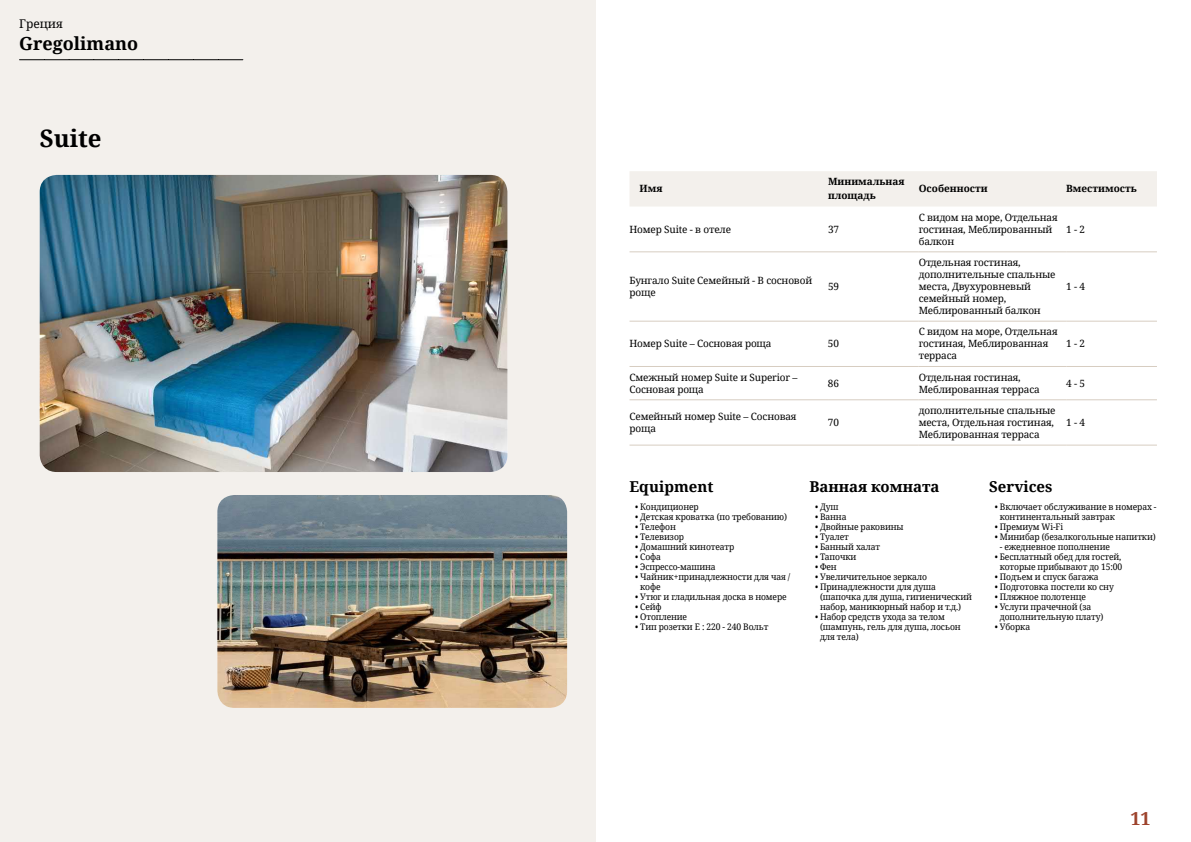
<style>
.page{position:relative;width:1191px;height:842px;background:#fff}
.page>*{position:absolute;margin:0;border:0;box-sizing:border-box;transform-origin:0 0}
.t1{font:700 24px "Noto Serif";color:#000}
.t2{font:700 18px "Noto Serif";color:#000}
.t3{font:700 18px "Noto Serif";color:#9d432c}
.t4{font:700 15px "Noto Serif";color:#000}
.t5{font:12px "Noto Serif";color:#000}
.t6{font:10px/12px "Noto Serif";letter-spacing:-.015em;color:#000}
.t7{font:700 10px/14px "Noto Serif";color:#000}
.t8{font:9px/10px "Noto Serif";letter-spacing:-.015em;color:#000;scale:.95 1}
</style>
<div class="page">
<div style="left:0;top:0;width:595px;height:842px;background:#f3f0ec"></div>
<img style="left:40px;top:175px;width:467px;height:297px">
<img style="left:217px;top:495px;width:350px;height:213px">
<svg style="left:20px;top:59px;width:223px;height:1px"></svg>
<div style="left:630px;top:171px;width:527px;height:36px;background:#f3f0ec"></div>
<hr style="left:629px;top:251px;width:199px;height:1px;background:#d7cdc1">
<hr style="left:828px;top:251px;width:90px;height:1px;background:#d7cdc1">
<hr style="left:918px;top:251px;width:148px;height:1px;background:#d7cdc1">
<hr style="left:1066px;top:251px;width:91px;height:1px;background:#d7cdc1">
<hr style="left:629px;top:321px;width:199px;height:1px;background:#d7cdc1">
<hr style="left:828px;top:321px;width:90px;height:1px;background:#d7cdc1">
<hr style="left:918px;top:321px;width:148px;height:1px;background:#d7cdc1">
<hr style="left:1066px;top:321px;width:91px;height:1px;background:#d7cdc1">
<hr style="left:629px;top:366px;width:199px;height:1px;background:#d7cdc1">
<hr style="left:828px;top:366px;width:90px;height:1px;background:#d7cdc1">
<hr style="left:918px;top:366px;width:148px;height:1px;background:#d7cdc1">
<hr style="left:1066px;top:366px;width:91px;height:1px;background:#d7cdc1">
<hr style="left:629px;top:399px;width:199px;height:1px;background:#d7cdc1">
<hr style="left:828px;top:399px;width:90px;height:1px;background:#d7cdc1">
<hr style="left:918px;top:399px;width:148px;height:1px;background:#d7cdc1">
<hr style="left:1066px;top:399px;width:91px;height:1px;background:#d7cdc1">
<hr style="left:629px;top:445px;width:199px;height:1px;background:#d7cdc1">
<hr style="left:828px;top:445px;width:90px;height:1px;background:#d7cdc1">
<hr style="left:918px;top:445px;width:148px;height:1px;background:#d7cdc1">
<hr style="left:1066px;top:445px;width:91px;height:1px;background:#d7cdc1">
<h3 class="t5" style="left:19px;top:16px;width:45px">Греция</h3>
<h2 class="t2" style="left:19px;top:31px;width:120px">Gregolimano</h2>
<h1 class="t1" style="left:40px;top:121px;width:63px">Suite</h1>
<p class="t7" style="left:639px;top:181px;width:24px">Имя</p>
<p class="t7" style="left:828px;top:174px;width:78px">Минимальная площадь</p>
<p class="t7" style="left:918px;top:181px;width:70px">Особенности</p>
<p class="t7" style="left:1066px;top:181px;width:72px">Вместимость</p>
<p class="t6" style="left:629px;top:223px;width:103px">Номер Suite - в отеле</p>
<p class="t6" style="left:828px;top:223px;width:13px">37</p>
<p class="t6" style="left:918px;top:211px;width:140px">С видом на море, Отдельная гостиная, Меблированный балкон</p>
<p class="t6" style="left:1066px;top:223px;width:20px">1 - 2</p>
<p class="t6" style="left:629px;top:274px;width:184px">Бунгало Suite Семейный - В сосновой роще</p>
<p class="t6" style="left:828px;top:280px;width:13px">59</p>
<p class="t6" style="left:629px;top:337px;width:144px">Номер Suite – Сосновая роща</p>
<p class="t6" style="left:828px;top:337px;width:13px">50</p>
<p class="t6" style="left:918px;top:256px;width:138px">Отдельная гостиная, дополнительные спальные места, Двухуровневый семейный номер,<br>Меблированный балкон</p>
<p class="t6" style="left:918px;top:325px;width:140px">С видом на море, Отдельная гостиная, Меблированная терраса</p>
<p class="t6" style="left:1066px;top:280px;width:20px">1 - 4</p>
<p class="t6" style="left:1066px;top:337px;width:20px">1 - 2</p>
<p class="t6" style="left:629px;top:371px;width:169px">Смежный номер Suite и Superior –<br>Сосновая роща</p>
<p class="t6" style="left:828px;top:377px;width:13px">86</p>
<p class="t6" style="left:918px;top:371px;width:122px">Отдельная гостиная,<br>Меблированная терраса</p>
<p class="t6" style="left:1066px;top:377px;width:20px">4 - 5</p>
<p class="t6" style="left:629px;top:410px;width:168px">Семейный номер Suite – Сосновая роща</p>
<p class="t6" style="left:828px;top:416px;width:13px">70</p>
<p class="t6" style="left:918px;top:404px;width:138px">дополнительные спальные места, Отдельная гостиная,<br>Меблированная терраса</p>
<p class="t6" style="left:1066px;top:416px;width:20px">1 - 4</p>
<h3 class="t4" style="left:629px;top:476px;width:85px">Equipment</h3>
<p class="t8" style="left:635px;top:502px;width:68px">• Кондиционер</p>
<p class="t8" style="left:635px;top:512px;width:161px">• Детская кроватка (по требованию)</p>
<p class="t8" style="left:635px;top:522px;width:44px">• Телефон</p>
<p class="t8" style="left:635px;top:532px;width:53px">• Телевизор</p>
<p class="t8" style="left:635px;top:542px;width:106px">• Домашний кинотеатр</p>
<p class="t8" style="left:635px;top:552px;width:29px">• Софа</p>
<p class="t8" style="left:635px;top:562px;width:86px">• Эспрессо-машина</p>
<p class="t8" style="left:640px;top:572px;width:159px;text-indent:-5px">• Чайник+принадлежности для чая / кофе</p>
<p class="t8" style="left:635px;top:592px;width:161px">• Утюг и гладильная доска в номере</p>
<p class="t8" style="left:635px;top:602px;width:29px">• Сейф</p>
<p class="t8" style="left:635px;top:612px;width:56px">• Отопление</p>
<p class="t8" style="left:635px;top:622px;width:142px">• Тип розетки E : 220 - 240 Вольт</p>
<h3 class="t4" style="left:809px;top:476px;width:132px">Ванная комната</h3>
<p class="t8" style="left:815px;top:502px;width:26px">• Душ</p>
<p class="t8" style="left:815px;top:512px;width:35px">• Ванна</p>
<p class="t8" style="left:815px;top:522px;width:95px">• Двойные раковины</p>
<p class="t8" style="left:815px;top:532px;width:37px">• Туалет</p>
<p class="t8" style="left:815px;top:542px;width:70px">• Банный халат</p>
<p class="t8" style="left:815px;top:552px;width:45px">• Тапочки</p>
<p class="t8" style="left:815px;top:562px;width:24px">• Фен</p>
<p class="t8" style="left:815px;top:572px;width:119px">• Увеличительное зеркало</p>
<p class="t8" style="left:820px;top:582px;width:161px;text-indent:-5px">• Принадлежности для душа (шапочка для душа, гигиенический набор, маникюрный набор и т.д.)</p>
<p class="t8" style="left:820px;top:612px;width:149px;text-indent:-5px">• Набор средств ухода за телом (шампунь, гель для душа, лосьон для тела)</p>
<h3 class="t4" style="left:989px;top:476px;width:65px">Services</h3>
<p class="t8" style="left:1000px;top:502px;width:166px;text-indent:-5px">• Включает обслуживание в номерах - континентальный завтрак</p>
<p class="t8" style="left:994px;top:522px;width:73px">• Премиум Wi-Fi</p>
<p class="t8" style="left:994px;top:532px;width:171px">• Минибар (безалкогольные напитки)</p>
<p class="t8" style="left:1000px;top:542px;width:117px">- ежедневное пополнение</p>
<p class="t8" style="left:994px;top:552px;width:135px;text-align:center">• Бесплатный обед для гостей, которые прибывают до 15:00</p>
<p class="t8" style="left:994px;top:572px;width:111px">• Подъем и спуск багажа</p>
<p class="t8" style="left:994px;top:582px;width:127px">• Подготовка постели ко сну</p>
<p class="t8" style="left:994px;top:592px;width:98px">• Пляжное полотенце</p>
<p class="t8" style="left:1000px;top:602px;width:110px;text-indent:-5px">• Услуги прачечной (за дополнительную плату)</p>
<p class="t8" style="left:994px;top:622px;width:39px">• Уборка</p>
<h2 class="t3" style="left:1130px;top:806px;width:22px">11</h2>
</div>
